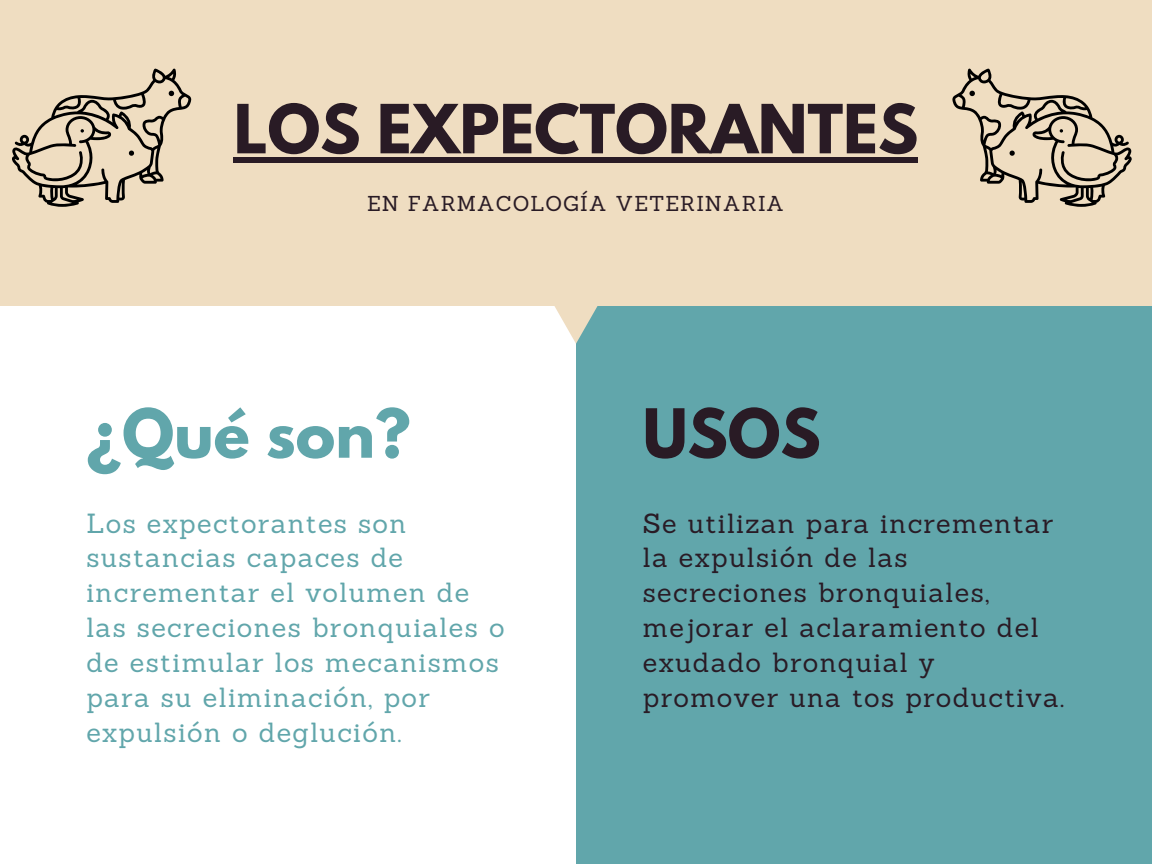
<style>
.page{position:relative;width:1152px;height:864px;background:#efddc1}
.page>*{position:absolute;margin:0;border:0;box-sizing:border-box;transform-origin:0 0}
.t1{font:700 60px "League Spartan";color:#291b25}
.t2{font:700 60px "League Spartan";color:#61a6ab}
.t3{font:27px/34.8px "Sanchez";letter-spacing:.05em;color:#61a6ab}
.t4{font:27px/34.8px "Sanchez";letter-spacing:.05em;color:#291b25}
.t5{font:21px "Sanchez";letter-spacing:.05em;color:#291b25}
</style>
<div class="page">
<div style="left:0;top:306px;width:576px;height:558px;background:#fff"></div>
<div style="left:576px;top:306px;width:576px;height:558px;background:#61a6ab"></div>
<svg style="left:554px;top:306px;width:44px;height:38px"></svg>
<svg style="left:952px;top:68px;width:180px;height:139px"></svg>
<div style="left:234px;top:157px;width:684px;height:5px;background:#291b25"></div>
<svg style="left:12px;top:68px;width:179px;height:139px"></svg>
<p class="t1" style="left:234px;top:99px;width:686px">LOS EXPECTORANTES</p>
<p class="t5" style="left:367px;top:190px;width:419px">EN FARMACOLOGÍA VETERINARIA</p>
<p class="t2" style="left:86px;top:404px;width:326px">¿Qué son?</p>
<p class="t1" style="left:643px;top:404px;width:179px">USOS</p>
<p class="t3" style="left:86px;top:505px;width:420px">Los expectorantes son sustancias capaces de incrementar el volumen de las secreciones bronquiales o de estimular los mecanismos para su eliminación, por expulsión o deglución.</p>
<p class="t4" style="left:643px;top:505px;width:423px">Se utilizan para incrementar la expulsión de las secreciones bronquiales, mejorar el aclaramiento del exudado bronquial y promover una tos productiva.</p>
</div>
